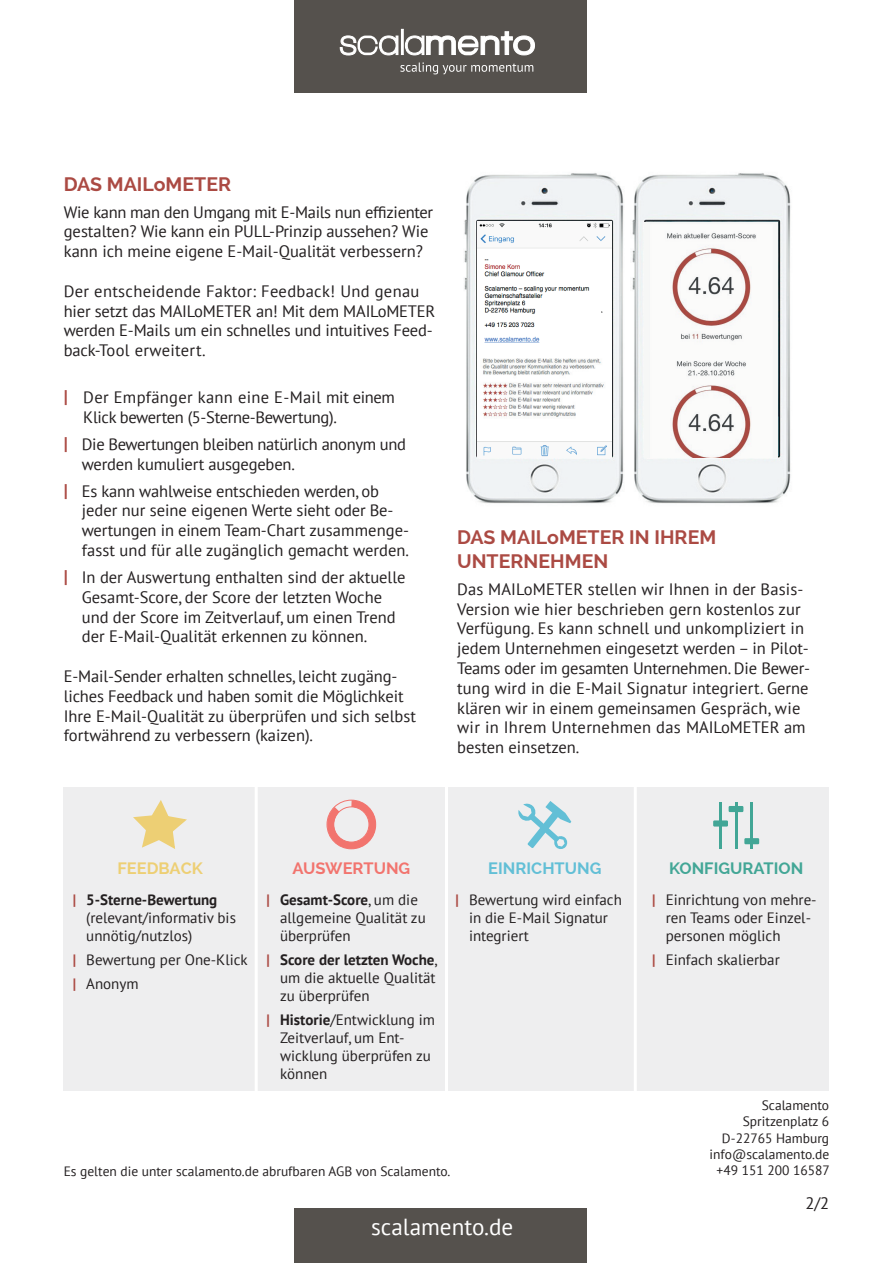
<style>
.page{position:relative;width:893px;height:1263px;background:#fff}
.page>*{position:absolute;margin:0;border:0;box-sizing:border-box;transform-origin:0 0}
.t1{font:23.25px "PT Sans";color:#fff}
.t2{font:700 19.5px/23.4px "Raleway";color:#ab4a43}
.t3{font:16.5px/19.8px "PT Sans";color:#231f20}
.t4{font:16.5px/19.8px "PT Sans";letter-spacing:-.02em;color:#231f20}
.t5{font:700 16.5px "Raleway";color:#42a696}
.t6{font:700 16.5px "Raleway";color:#62bfd6}
.t7{font:700 16.5px "Raleway";color:#f2746e}
.t8{font:700 16.5px "Raleway";color:#edcf74}
.t9{font:15px/18px "PT Sans";color:#231f20}
.t10{font:13.5px/16.2px "PT Sans";color:#231f20;text-align:right}
.s1{font-family:"Raleway";font-weight:700;color:#ab4a43}
.s2{font-weight:700;color:#ab4a43}
.s3{font-weight:700}
</style>
<div class="page">
<div style="left:64px;top:787px;width:765px;height:304px;background:#eeeeef"></div>
<div style="left:295px;top:0;width:292px;height:93px;background:#55514d"></div>
<div style="left:295px;top:1209px;width:292px;height:54px;background:#55514d"></div>
<svg style="left:400px;top:62px;width:133px;height:12px"></svg>
<div style="left:401px;top:29px;width:3px;height:26px;border:1px solid #fff"></div>
<svg style="left:405px;top:31px;width:130px;height:25px"></svg>
<svg style="left:340px;top:35px;width:59px;height:21px"></svg>
<img style="left:632px;top:173px;width:159px;height:331px">
<img style="left:645px;top:223px;width:133px;height:234px">
<img style="left:464px;top:173px;width:160px;height:331px">
<img style="left:477px;top:222px;width:134px;height:235px">
<div style="left:480px;top:405px;width:128px;height:32px;background:#fff"></div>
<img style="left:482px;top:257px;width:118px;height:98px">
<img style="left:480px;top:355px;width:128px;height:62px">
<svg style="left:326px;top:799px;width:51px;height:51px"></svg>
<hr style="left:255px;top:782px;width:3px;height:324px;background:#fff">
<hr style="left:445px;top:782px;width:3px;height:324px;background:#fff">
<hr style="left:634px;top:782px;width:3px;height:324px;background:#fff">
<svg style="left:133px;top:800px;width:54px;height:49px"></svg>
<svg style="left:518px;top:801px;width:53px;height:48px"></svg>
<hr style="left:719px;top:802px;width:3px;height:47px;background:#42a696">
<hr style="left:735px;top:802px;width:2px;height:47px;background:#42a696">
<hr style="left:750px;top:802px;width:3px;height:47px;background:#42a696">
<div style="left:713px;top:820px;width:15px;height:6px;background:#42a696"></div>
<div style="left:729px;top:806px;width:14px;height:6px;background:#42a696"></div>
<div style="left:744px;top:838px;width:15px;height:6px;background:#42a696"></div>
<p class="t2" style="left:64px;top:172px;width:169px">DAS MAILoMETER</p>
<p class="t3" style="left:64px;top:201px;width:371px">Wie kann man den Umgang mit E-Mails nun effizienter gestalten? Wie kann ein PULL-Prinzip aussehen? Wie kann ich meine eigene E-Mail-Qualität verbessern?</p>
<p class="t3" style="left:64px;top:281px;width:373px">Der entscheidende Faktor: Feedback! Und genau hier setzt das MAILoMETER an! Mit dem MAILoMETER werden E-Mails um ein schnelles und intuitives Feed&shy;back-Tool erweitert.</p>
<p class="t4" style="left:83px;top:387px;width:313px;text-indent:-20px"><span class="s1">|</span> Der Empfänger kann eine E-Mail mit einem<br>Klick bewerten (5-Sterne-Bewertung).</p>
<p class="t4" style="left:82px;top:434px;width:326px;text-indent:-18px"><span class="s1">|</span> Die Bewertungen bleiben natürlich anonym und werden kumuliert ausgegeben.</p>
<p class="t3" style="left:82px;top:480px;width:329px;text-indent:-18px"><span class="s1">|</span> Es kann wahlweise entschieden werden, ob jeder nur seine eigenen Werte sieht oder Be&shy;wertungen in einem Team-Chart zusammenge&shy;fasst und für alle zugänglich gemacht werden.</p>
<p class="t3" style="left:82px;top:567px;width:325px;text-indent:-18px"><span class="s1">|</span> In der Auswertung enthalten sind der aktuelle Gesamt-Score, der Score der letzten Woche und der Score im Zeitverlauf, um einen Trend der E-Mail-Qualität erkennen zu können.</p>
<p class="t3" style="left:64px;top:666px;width:354px">E-Mail-Sender erhalten schnelles, leicht zugäng&shy;liches Feedback und haben somit die Möglichkeit Ihre E-Mail-Qualität zu überprüfen und sich selbst fortwährend zu verbessern (kaizen).</p>
<p class="t2" style="left:457px;top:526px;width:261px">DAS MAILoMETER IN IHREM<br>UNTERNEHMEN</p>
<p class="t3" style="left:457px;top:579px;width:355px">Das MAILoMETER stellen wir Ihnen in der Basis-Version wie hier beschrieben gern kostenlos zur Verfügung. Es kann schnell und unkompliziert in jedem Unternehmen eingesetzt werden – in Pilot-Teams oder im gesamten Unternehmen. Die Bewer&shy;tung wird in die E-Mail Signatur integriert. Gerne klären wir in einem gemeinsamen Gespräch, wie wir in Ihrem Unternehmen das MAILoMETER am besten einsetzen.</p>
<p class="t8" style="left:117px;top:858px;width:87px">FEEDBACK</p>
<p class="t7" style="left:292px;top:858px;width:119px">AUSWERTUNG</p>
<p class="t6" style="left:488px;top:858px;width:115px">EINRICHTUNG</p>
<p class="t5" style="left:669px;top:858px;width:136px">KONFIGURATION</p>
<p class="t9" style="left:86px;top:890px;width:151px;text-indent:-14px"><span class="s2">|</span> <span class="s3">5-Sterne-Bewertung </span>(relevant/informativ bis unnötig/nutzlos)</p>
<p class="t9" style="left:73px;top:947px;width:177px;line-height:24px"><span class="s2">|</span> Bewertung per One-Klick <span class="s2">|</span> Anonym</p>
<p class="t9" style="left:280px;top:890px;width:147px;text-indent:-13px"><span class="s2">|</span> <span class="s3">Gesamt-Score</span>, um die allgemeine Qualität zu überprüfen</p>
<p class="t9" style="left:280px;top:950px;width:159px;text-indent:-13px"><span class="s2">|</span> <span class="s3">Score der letzten Woche</span>, um die aktuelle Qualität zu überprüfen</p>
<p class="t9" style="left:280px;top:1010px;width:156px;text-indent:-13px"><span class="s2">|</span> <span class="s3">Historie</span>/Entwicklung im<br>Zeitverlauf, um Ent&shy;wicklung überprüfen zu können</p>
<p class="t9" style="left:469px;top:890px;width:154px;text-indent:-14px"><span class="s2">|</span> Bewertung wird einfach in die E-Mail Signatur integriert</p>
<p class="t9" style="left:666px;top:890px;width:153px;text-indent:-14px"><span class="s2">|</span> Einrichtung von mehre&shy;ren Teams oder Einzel&shy;personen möglich</p>
<p class="t9" style="left:652px;top:950px;width:129px"><span class="s2">|</span> Einfach skalierbar</p>
<p class="t10" style="left:64px;top:1162px;width:388px">Es gelten die unter scalamento.de abrufbaren AGB von Scalamento.</p>
<h1 class="t1" style="left:371px;top:1212px;width:144px">scalamento.de</h1>
<p class="t10" style="left:710px;top:1097px;width:122px">Scalamento<br>Spritzenplatz 6<br>D-22765 Hamburg info@scalamento.de +49 151 200 16587</p>
<p class="t3" style="left:805px;top:1193px;width:25px">2/2</p>
</div>
